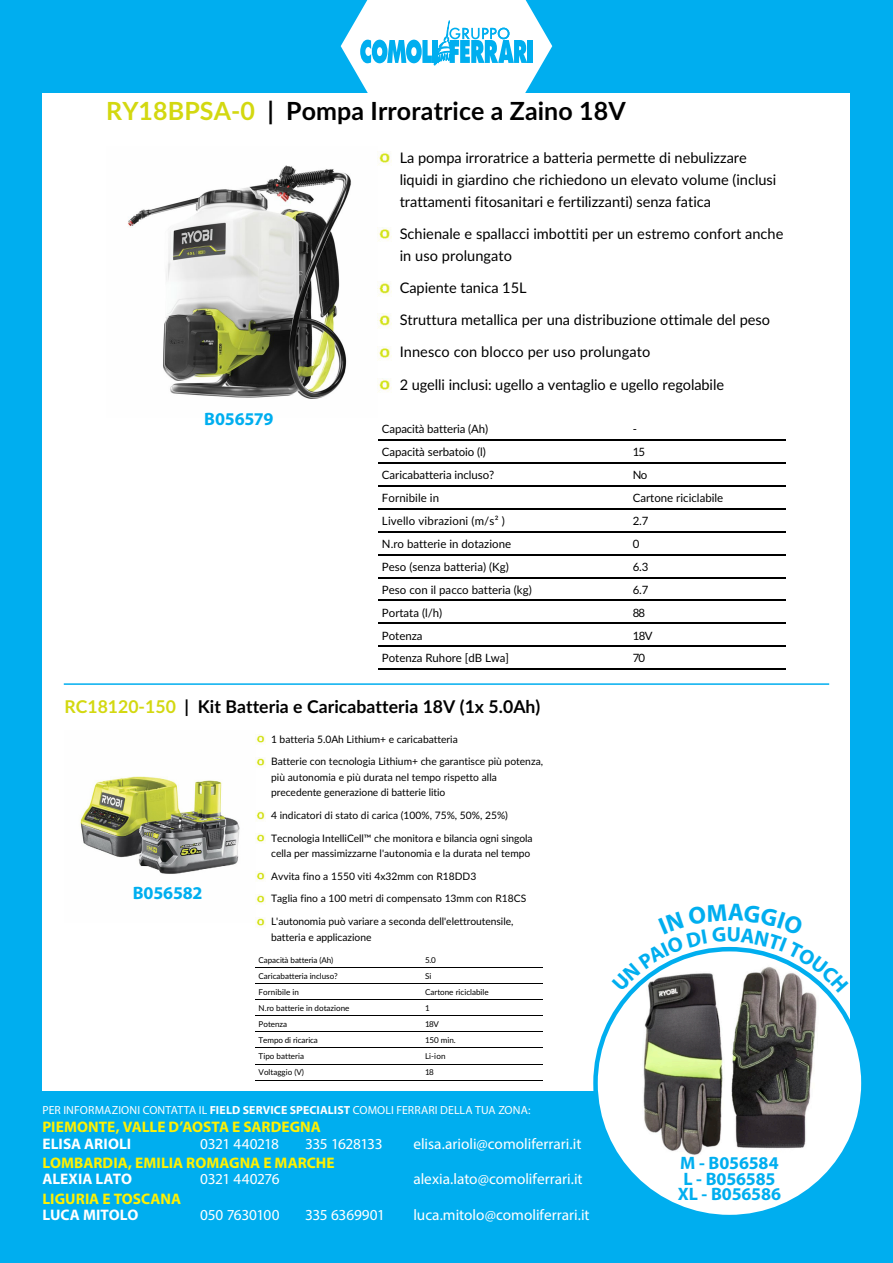
<style>
.page{position:relative;width:893px;height:1263px;background:#00aeef}
.page>*{position:absolute;margin:0;border:0;box-sizing:border-box;transform-origin:0 0}
.t1{font:24.9px "ftc 6 i 64 j 01 dvk 1 q 7 e 4 f 1 r 77 uzb";letter-spacing:.005em;color:#000}
.CODICE_CF{font:700 18px "Myriad Pro";letter-spacing:-.01em;color:#00aeef}
.t2{font:17.55px "f 107 nzql p 5 a exq 3 nsm 70 iqosmmz";letter-spacing:.005em;color:#000}
.t3{font:15.3px "Myriad Pro";letter-spacing:-.005em;color:#fff}
.t4{font:700 15.3px "Myriad Pro";color:#fff101}
.t5{font:700 15.3px "Myriad Pro";color:#fff}
.t6{font:15.3px "Myriad Pro";letter-spacing:-.03em;color:#fff}
.t7{font:15.3px "Myriad Pro";letter-spacing:-.025em;color:#fff}
.t8{font:14.55px/21.9px "f 1 v 4 r 9 yh xxx f 6 n 1 rrrtq 5 h 0 i 659";color:#000}
.t9{font:11.7px "Myriad Pro";letter-spacing:.01em;color:#fff}
.t10{font:11.4px "f 1 v 4 r 9 yh xxx f 6 n 1 rrrtq 5 h 0 i 659";color:#000}
.t11{font:10.2px/15.5px "f 14 u 0 so 9 7 aj cvg 17 ergvjk 20 ewz";color:#000}
.t12{font:8.1px "f 14 u 0 so 9 7 aj cvg 17 ergvjk 20 ewz";color:#000}
.s1{color:#d3d810}
.s2{font-weight:700}
</style>
<div class="page">
<svg style="left:341px;top:0;width:211px;height:94px"></svg>
<div style="left:43px;top:94px;width:807px;height:997px;background:#fff"></div>
<hr style="left:629px;top:669px;width:157px;height:1px;background:#000">
<hr style="left:378px;top:669px;width:251px;height:1px;background:#000">
<hr style="left:629px;top:646px;width:157px;height:1px;background:#000">
<hr style="left:378px;top:646px;width:251px;height:1px;background:#000">
<hr style="left:629px;top:623px;width:157px;height:1px;background:#000">
<hr style="left:378px;top:623px;width:251px;height:1px;background:#000">
<hr style="left:629px;top:600px;width:157px;height:1px;background:#000">
<hr style="left:378px;top:600px;width:251px;height:1px;background:#000">
<hr style="left:629px;top:577px;width:157px;height:1px;background:#000">
<hr style="left:378px;top:577px;width:251px;height:1px;background:#000">
<hr style="left:629px;top:554px;width:157px;height:1px;background:#000">
<hr style="left:378px;top:554px;width:251px;height:1px;background:#000">
<hr style="left:629px;top:531px;width:157px;height:1px;background:#000">
<hr style="left:378px;top:531px;width:251px;height:1px;background:#000">
<hr style="left:629px;top:508px;width:157px;height:1px;background:#000">
<hr style="left:378px;top:508px;width:251px;height:1px;background:#000">
<hr style="left:629px;top:485px;width:157px;height:1px;background:#000">
<hr style="left:378px;top:485px;width:251px;height:1px;background:#000">
<hr style="left:629px;top:463px;width:157px;height:1px;background:#000">
<hr style="left:378px;top:463px;width:251px;height:1px;background:#000">
<hr style="left:629px;top:440px;width:157px;height:1px;background:#000">
<hr style="left:378px;top:440px;width:251px;height:1px;background:#000">
<img style="left:128px;top:151px;width:250px;height:248px">
<img style="left:378px;top:151px;width:13px;height:14px">
<img style="left:378px;top:227px;width:13px;height:14px">
<img style="left:378px;top:281px;width:13px;height:15px">
<img style="left:378px;top:314px;width:13px;height:14px">
<img style="left:378px;top:346px;width:13px;height:14px">
<img style="left:378px;top:378px;width:13px;height:14px">
<hr style="left:422px;top:1080px;width:121px;height:1px;background:#000">
<hr style="left:256px;top:1080px;width:166px;height:1px;background:#000">
<hr style="left:422px;top:1064px;width:121px;height:1px;background:#000">
<hr style="left:256px;top:1064px;width:166px;height:1px;background:#000">
<hr style="left:422px;top:1047px;width:121px;height:1px;background:#000">
<hr style="left:256px;top:1047px;width:166px;height:1px;background:#000">
<hr style="left:422px;top:1031px;width:121px;height:1px;background:#000">
<hr style="left:256px;top:1031px;width:166px;height:1px;background:#000">
<hr style="left:422px;top:1015px;width:121px;height:1px;background:#000">
<hr style="left:256px;top:1015px;width:166px;height:1px;background:#000">
<hr style="left:422px;top:999px;width:121px;height:1px;background:#000">
<hr style="left:256px;top:999px;width:166px;height:1px;background:#000">
<hr style="left:422px;top:983px;width:121px;height:1px;background:#000">
<hr style="left:256px;top:983px;width:166px;height:1px;background:#000">
<hr style="left:422px;top:967px;width:121px;height:1px;background:#000">
<hr style="left:256px;top:967px;width:166px;height:1px;background:#000">
<img style="left:80px;top:734px;width:176px;height:184px">
<svg style="left:256px;top:735px;width:9px;height:9px"></svg>
<svg style="left:256px;top:757px;width:9px;height:10px"></svg>
<svg style="left:256px;top:811px;width:9px;height:10px"></svg>
<svg style="left:256px;top:833px;width:9px;height:10px"></svg>
<svg style="left:256px;top:872px;width:9px;height:9px"></svg>
<svg style="left:256px;top:894px;width:9px;height:10px"></svg>
<svg style="left:256px;top:917px;width:9px;height:10px"></svg>
<hr style="left:64px;top:683px;width:765px;height:2px;background:#00aeef">
<div style="left:595px;top:949px;width:268px;height:268px;background:#fff;border-radius:50%"></div>
<img style="left:627px;top:993px;width:205px;height:162px">
<svg style="left:627px;top:946px;width:205px;height:47px"></svg>
<p class="t1" style="left:106px;top:93px;width:521px"><span class="s1">RY18BPSA‐0</span> | Pompa Irroratrice a Zaino 18V</p>
<p class="CODICE_CF" style="left:204px;top:407px;width:71px">B056579</p>
<p class="t8" style="left:400px;top:146px;width:378px">La pompa irroratrice a batteria permette di nebulizzare liquidi in giardino che richiedono un elevato volume (inclusi trattamenti fitosanitari e fertilizzanti) senza fatica</p>
<p class="t8" style="left:400px;top:222px;width:385px">Schienale e spallacci imbottiti per un estremo confort anche in uso prolungato</p>
<p class="t8" style="left:400px;top:276px;width:128px">Capiente tanica 15L</p>
<p class="t8" style="left:400px;top:308px;width:372px">Struttura metallica per una distribuzione ottimale del peso</p>
<p class="t8" style="left:400px;top:341px;width:252px">Innesco con blocco per uso prolungato</p>
<p class="t8" style="left:400px;top:373px;width:326px">2 ugelli inclusi: ugello a ventaglio e ugello regolabile</p>
<p class="t10" style="left:382px;top:421px;width:108px">Capacità batteria (Ah)</p>
<p class="t10" style="left:633px;top:421px;width:6px">‐</p>
<p class="t10" style="left:382px;top:444px;width:105px">Capacità serbatoio (l)</p>
<p class="t10" style="left:633px;top:444px;width:14px">15</p>
<p class="t10" style="left:382px;top:467px;width:114px">Caricabatteria incluso?</p>
<p class="t10" style="left:633px;top:467px;width:16px">No</p>
<p class="t10" style="left:382px;top:490px;width:59px">Fornibile in</p>
<p class="t10" style="left:633px;top:490px;width:92px">Cartone riciclabile</p>
<p class="t10" style="left:382px;top:513px;width:124px">Livello vibrazioni (m/s² )</p>
<p class="t10" style="left:633px;top:513px;width:17px">2.7</p>
<p class="t10" style="left:382px;top:536px;width:131px">N.ro batterie in dotazione</p>
<p class="t10" style="left:633px;top:536px;width:8px">0</p>
<p class="t10" style="left:382px;top:558px;width:128px">Peso (senza batteria) (Kg)</p>
<p class="t10" style="left:633px;top:558px;width:17px">6.3</p>
<p class="t10" style="left:382px;top:581px;width:151px">Peso con il pacco batteria (kg)</p>
<p class="t10" style="left:633px;top:581px;width:17px">6.7</p>
<p class="t10" style="left:382px;top:604px;width:62px">Portata (l/h)</p>
<p class="t10" style="left:633px;top:604px;width:14px">88</p>
<p class="t10" style="left:382px;top:627px;width:42px">Potenza</p>
<p class="t10" style="left:633px;top:627px;width:21px">18V</p>
<p class="t10" style="left:382px;top:650px;width:129px">Potenza Ruhore [dB Lwa]</p>
<p class="t10" style="left:633px;top:650px;width:14px">70</p>
<p class="t2" style="left:64px;top:693px;width:477px"><span class="s1">RC18120‐150</span> | Kit Batteria e Caricabatteria 18V (1x 5.0Ah)</p>
<p class="CODICE_CF" style="left:133px;top:881px;width:71px">B056582</p>
<p class="t11" style="left:271px;top:731px;width:188px">1 batteria 5.0Ah Lithium+ e caricabatteria</p>
<p class="t11" style="left:271px;top:753px;width:273px">Batterie con tecnologia Lithium+ che garantisce più potenza, più autonomia e più durata nel tempo rispetto alla precedente generazione di batterie litio</p>
<p class="t11" style="left:271px;top:807px;width:238px">4 indicatori di stato di carica (100%, 75%, 50%, 25%)</p>
<p class="t11" style="left:271px;top:830px;width:263px">Tecnologia IntelliCell™ che monitora e bilancia ogni singola cella per massimizzarne l'autonomia e la durata nel tempo</p>
<p class="t11" style="left:271px;top:868px;width:207px">Avvita fino a 1550 viti 4x32mm con R18DD3</p>
<p class="t11" style="left:271px;top:891px;width:257px">Taglia fino a 100 metri di compensato 13mm con R18CS</p>
<p class="t11" style="left:271px;top:913px;width:244px">L'autonomia può variare a seconda dell'elettroutensile, batteria e applicazione</p>
<p class="t12" style="left:259px;top:954px;width:76px">Capacità batteria (Ah)</p>
<p class="t12" style="left:425px;top:954px;width:12px">5.0</p>
<p class="t12" style="left:259px;top:970px;width:81px">Caricabatteria incluso?</p>
<p class="t12" style="left:425px;top:970px;width:8px">Si</p>
<p class="t12" style="left:259px;top:986px;width:42px">Fornibile in</p>
<p class="t12" style="left:425px;top:986px;width:65px">Cartone riciclabile</p>
<p class="t12" style="left:259px;top:1002px;width:92px">N.ro batterie in dotazione</p>
<p class="t12" style="left:425px;top:1002px;width:6px">1</p>
<p class="t12" style="left:259px;top:1018px;width:30px">Potenza</p>
<p class="t12" style="left:425px;top:1018px;width:15px">18V</p>
<p class="t12" style="left:259px;top:1034px;width:61px">Tempo di ricarica</p>
<p class="t12" style="left:425px;top:1034px;width:32px">150 min.</p>
<p class="t12" style="left:259px;top:1050px;width:47px">Tipo batteria</p>
<p class="t12" style="left:425px;top:1050px;width:22px">Li‐ion</p>
<p class="t12" style="left:259px;top:1067px;width:47px">Voltaggio (V)</p>
<p class="t12" style="left:425px;top:1067px;width:10px">18</p>
<p class="t9" style="left:43px;top:1103px;width:489px">PER INFORMAZIONI CONTATTA IL <span class="s2">FIELD SERVICE SPECIALIST</span> COMOLI FERRARI DELLA TUA ZONA:</p>
<p class="t4" style="left:43px;top:1117px;width:280px">PIEMONTE, VALLE D’AOSTA E SARDEGNA</p>
<p class="t5" style="left:43px;top:1133px;width:90px">ELISA ARIOLI</p>
<p class="t6" style="left:200px;top:1134px;width:80px">0321 440218</p>
<p class="t7" style="left:305px;top:1134px;width:79px">335 1628133</p>
<p class="t3" style="left:413px;top:1134px;width:170px">elisa.arioli@comoliferrari.it</p>
<p class="t4" style="left:43px;top:1153px;width:294px">LOMBARDIA, EMILIA ROMAGNA E MARCHE</p>
<p class="t5" style="left:43px;top:1169px;width:91px">ALEXIA LATO</p>
<p class="t6" style="left:200px;top:1170px;width:81px">0321 440276</p>
<p class="t3" style="left:413px;top:1170px;width:171px">alexia.lato@comoliferrari.it</p>
<p class="t4" style="left:43px;top:1189px;width:140px">LIGURIA E TOSCANA</p>
<p class="t5" style="left:43px;top:1205px;width:97px">LUCA MITOLO</p>
<p class="t3" style="left:200px;top:1206px;width:81px">050 7630100</p>
<p class="t3" style="left:305px;top:1206px;width:81px">335 6369901</p>
<p class="t3" style="left:413px;top:1206px;width:178px">luca.mitolo@comoliferrari.it</p>
<p class="CODICE_CF" style="left:680px;top:1151px;width:100px">M - B056584</p>
<p class="CODICE_CF" style="left:683px;top:1167px;width:94px">L - B056585</p>
<p class="CODICE_CF" style="left:678px;top:1182px;width:105px">XL - B056586</p>
</div>
